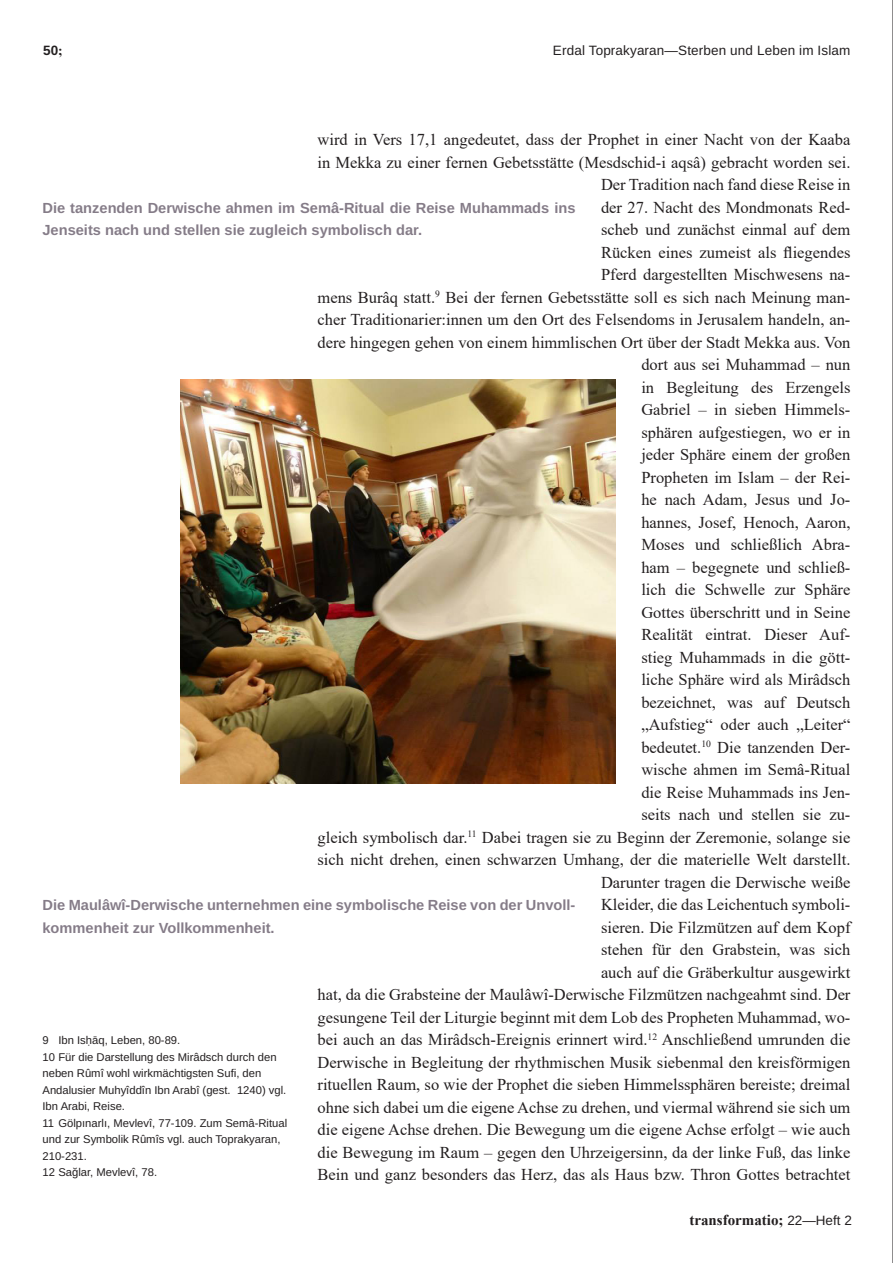
<style>
.page{position:relative;width:893px;height:1263px;background:#fff}
.page>*{position:absolute;margin:0;border:0;box-sizing:border-box;transform-origin:0 0}
._06_1_Fließtext{font:16.5px/22.5px "Times New Roman";color:#231f20;text-align:right}
.t1{font:700 15px "Times New Roman";color:#231f20}
._08_Einschub_farbe{font:700 14.7px/22.5px "Arimo";color:#857c88}
.t2{font:13.5px "Arimo";letter-spacing:.01em;color:#231f20}
.t3{font:700 13.5px "Arimo";color:#231f20}
._07_Fußnote{font:11.25px/16.5px "Arimo";color:#231f20}
.s1{font-family:"Times New Roman"}
.s2{font-family:"Arimo";font-weight:400;font-size:13.5px}
</style>
<div class="page">
<hr style="left:892px;top:0;width:1px;height:1263px;background:#231f20">
<img style="left:180px;top:379px;width:436px;height:405px">
<p class="t3" style="left:43px;top:41px;width:21px">50<span class="s1">;</span></p>
<p class="t2" style="left:553px;top:41px;width:299px">Erdal Toprakyaran—Sterben und Leben im Islam</p>
<p class="_06_1_Fließtext" style="left:317px;top:128px;width:534px">wird in Vers 17,1 angedeutet, dass der Prophet in einer Nacht von der Kaaba in Mekka zu einer fernen Gebetsstätte (Mesdschid-i aqsâ) gebracht worden sei.<br>Der Tradition nach fand diese Reise in<br>der 27. Nacht des Mondmonats Red-<br>scheb und zunächst einmal auf dem<br>Rücken eines zumeist als fliegendes<br>Pferd dargestellten Mischwesens na-<br>mens Burâq statt.<sup>9</sup> Bei der fernen Gebetsstätte soll es sich nach Meinung man&shy;cher Traditionarier:innen um den Ort des Felsendoms in Jerusalem handeln, an&shy;dere hingegen gehen von einem himmlischen Ort über der Stadt Mekka aus. Von dort aus sei Muhammad – nun<br>in Begleitung des Erzengels<br>Gabriel – in sieben Himmels-<br>sphären aufgestiegen, wo er in<br>jeder Sphäre einem der großen<br>Propheten im Islam – der Rei-<br>he nach Adam, Jesus und Jo-<br>hannes, Josef, Henoch, Aaron,<br>Moses und schließlich Abra-<br>ham – begegnete und schließ-<br>lich die Schwelle zur Sphäre<br>Gottes überschritt und in Seine<br>Realität eintrat. Dieser Auf-<br>stieg Muhammads in die gött-<br>liche Sphäre wird als Mirâdsch<br>bezeichnet, was auf Deutsch<br>„Aufstieg“ oder auch „Leiter“<br>bedeutet.<sup>10</sup> Die tanzenden Der-<br>wische ahmen im Semâ-Ritual<br>die Reise Muhammads ins Jen-<br>seits nach und stellen sie zu-<br>gleich symbolisch dar.<sup>11</sup> Dabei tragen sie zu Beginn der Zeremonie, solange sie sich nicht drehen, einen schwarzen Umhang, der die materielle Welt darstellt.<br>Darunter tragen die Derwische weiße<br>Kleider, die das Leichentuch symboli-<br>sieren. Die Filzmützen auf dem Kopf<br>stehen für den Grabstein, was sich<br>auch auf die Gräberkultur ausgewirkt<br>hat, da die Grabsteine der Maulâwî-Derwische Filzmützen nachgeahmt sind. Der gesungene Teil der Liturgie beginnt mit dem Lob des Propheten Muhammad, wo&shy;bei auch an das Mirâdsch-Ereignis erinnert wird.<sup>12</sup> Anschließend umrunden die Derwische in Begleitung der rhythmischen Musik siebenmal den kreisförmigen rituellen Raum, so wie der Prophet die sieben Himmelssphären bereiste; dreimal ohne sich dabei um die eigene Achse zu drehen, und viermal während sie sich um die eigene Achse drehen. Die Bewegung um die eigene Achse erfolgt – wie auch die Bewegung im Raum – gegen den Uhrzeigersinn, da der linke Fuß, das linke Bein und ganz besonders das Herz, das als Haus bzw. Thron Gottes betrachtet</p>
<p class="_08_Einschub_farbe" style="left:43px;top:197px;width:534px">Die tanzenden Derwische ahmen im Semâ-Ritual die Reise Muhammads ins<br>Jenseits nach und stellen sie zugleich symbolisch dar.</p>
<p class="_08_Einschub_farbe" style="left:43px;top:894px;width:534px">Die Maulâwî-Derwische unternehmen eine symbolische Reise von der Unvoll&shy;kommenheit zur Vollkommenheit.</p>
<p class="_07_Fußnote" style="left:43px;top:1032px;width:139px">9 Ibn Isḥāq, Leben, 80-89.</p>
<p class="_07_Fußnote" style="left:43px;top:1049px;width:245px">10 Für die Darstellung des Mirâdsch durch den neben Rûmî wohl wirkmächtigsten Sufi, den Andalusier Muhyîddîn Ibn Arabî (gest. 1240) vgl.<br>Ibn Arabi, Reise.</p>
<p class="_07_Fußnote" style="left:43px;top:1115px;width:246px">11 Gölpınarlı, Mevlevî, 77-109. Zum Semâ-Ritual und zur Symbolik Rûmîs vgl. auch Toprakyaran,<br>210-231.</p>
<p class="_07_Fußnote" style="left:43px;top:1164px;width:116px">12 Sağlar, Mevlevî, 78.</p>
<p class="t1" style="left:689px;top:1209px;width:164px">transformatio; <span class="s2">22—Heft 2</span></p>
</div>
